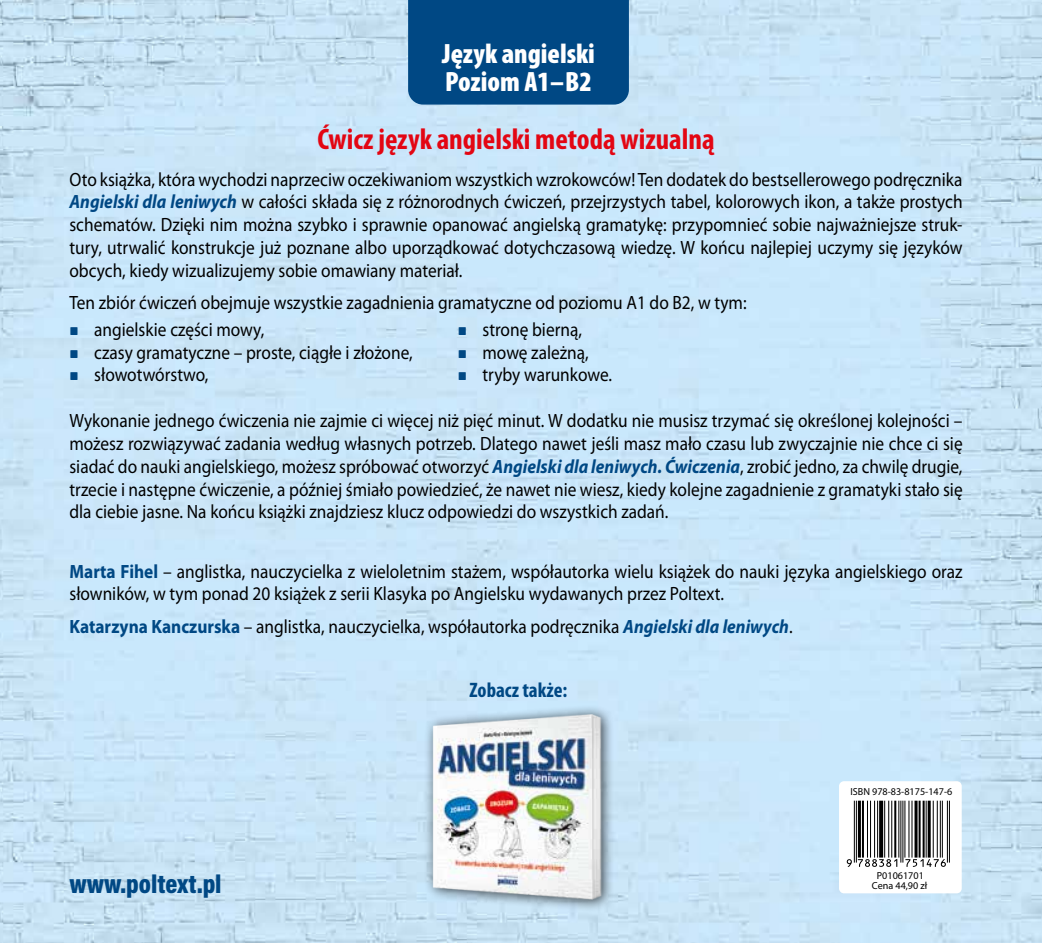
<style>
.page{position:relative;width:1042px;height:943px;background:#fff}
.page>*{position:absolute;margin:0;border:0;box-sizing:border-box;transform-origin:0 0}
.t1{font:700 condensed 29.75px "Myriad Pro";color:#e30613}
.t2{font:900 condensed 28px/28px "Myriad Pro";color:#fff}
.t3{font:900 26.25px "Acumin Pro Cond";color:#004884}
.t4{font:700 condensed 21px "Myriad Pro";color:#004884}
.t5{font:19.25px/22.8px "Myriad Pro";color:#000;text-align:justify;scale:.9 1}
.t6{font:10.33px/10.8px "Myriad Pro";color:#000;text-align:center}
.s1{font-weight:700;font-style:italic;color:#004884}
.s2{font-family:"Aglet Slab";font-size:15.75px;color:#004884}
.s3{font-weight:700;color:#004884}
</style>
<div class="page">
<img style="left:0;top:0;width:1042px;height:943px">
<div style="left:408px;top:0;width:221px;height:105px;background:#004884"></div>
<svg style="left:839px;top:781px;width:122px;height:112px"></svg>
<hr style="left:949px;top:800px;width:1px;height:62px;background:#000">
<hr style="left:947px;top:800px;width:1px;height:62px;background:#000">
<hr style="left:942px;top:800px;width:1px;height:57px;background:#000">
<hr style="left:940px;top:800px;width:1px;height:57px;background:#000">
<hr style="left:937px;top:800px;width:1px;height:57px;background:#000">
<hr style="left:933px;top:800px;width:1px;height:57px;background:#000">
<hr style="left:927px;top:800px;width:3px;height:57px;background:#000">
<hr style="left:925px;top:800px;width:1px;height:57px;background:#000">
<hr style="left:922px;top:800px;width:2px;height:57px;background:#000">
<hr style="left:918px;top:800px;width:2px;height:57px;background:#000">
<hr style="left:914px;top:800px;width:3px;height:57px;background:#000">
<hr style="left:911px;top:800px;width:1px;height:57px;background:#000">
<hr style="left:908px;top:800px;width:1px;height:57px;background:#000">
<hr style="left:904px;top:800px;width:1px;height:57px;background:#000">
<hr style="left:902px;top:800px;width:1px;height:62px;background:#000">
<hr style="left:900px;top:800px;width:1px;height:62px;background:#000">
<hr style="left:898px;top:800px;width:1px;height:57px;background:#000">
<hr style="left:894px;top:800px;width:2px;height:57px;background:#000">
<hr style="left:891px;top:800px;width:1px;height:57px;background:#000">
<hr style="left:888px;top:800px;width:1px;height:57px;background:#000">
<hr style="left:884px;top:800px;width:1px;height:57px;background:#000">
<svg style="left:879px;top:800px;width:4px;height:57px"></svg>
<hr style="left:877px;top:800px;width:1px;height:57px;background:#000">
<hr style="left:874px;top:800px;width:1px;height:57px;background:#000">
<hr style="left:870px;top:800px;width:1px;height:57px;background:#000">
<hr style="left:867px;top:800px;width:1px;height:57px;background:#000">
<hr style="left:862px;top:800px;width:2px;height:57px;background:#000">
<hr style="left:858px;top:800px;width:3px;height:57px;background:#000">
<hr style="left:856px;top:800px;width:1px;height:62px;background:#000">
<hr style="left:854px;top:800px;width:1px;height:62px;background:#000">
<svg style="left:847px;top:859px;width:99px;height:7px"></svg>
<img style="left:407px;top:698px;width:222px;height:217px">
<h2 class="t2" style="left:442px;top:39px;width:154px">Język angielski<br>Poziom A1–B2</h2>
<h1 class="t1" style="left:317px;top:120px;width:399px">Ćwicz język angielski metodą wizualną</h1>
<p class="t5" style="left:69px;top:167px;width:994px">Oto książka, która wychodzi naprzeciw oczekiwaniom wszystkich wzrokowców! Ten dodatek do bestsellerowego podręcznika <span class="s1">Angielski dla leniwych</span> w całości składa się z różnorodnych ćwiczeń, przejrzystych tabel, kolorowych ikon, a także prostych schematów. Dzięki nim można szybko i sprawnie opanować angielską gramatykę: przypomnieć sobie najważniejsze struk&shy;tury, utrwalić konstrukcje już poznane albo uporządkować dotychczasową wiedzę. W końcu najlepiej uczymy się języków obcych, kiedy wizualizujemy sobie omawiany materiał.</p>
<p class="t5" style="left:69px;top:291px;width:754px">Ten zbiór ćwiczeń obejmuje wszystkie zagadnienia gramatyczne od poziomu A1 do B2, w tym:</p>
<p class="t5" style="left:69px;top:318px;width:218px"><span class="s2">■</span> angielskie części mowy,</p>
<p class="t5" style="left:69px;top:340px;width:383px"><span class="s2">■</span> czasy gramatyczne – proste, ciągłe i złożone,</p>
<p class="t5" style="left:69px;top:363px;width:156px"><span class="s2">■</span> słowotwórstwo,</p>
<p class="t5" style="left:458px;top:318px;width:140px"><span class="s2">■</span> stronę bierną,</p>
<p class="t5" style="left:458px;top:340px;width:147px"><span class="s2">■</span> mowę zależną,</p>
<p class="t5" style="left:458px;top:363px;width:173px"><span class="s2">■</span> tryby warunkowe.</p>
<p class="t5" style="left:69px;top:409px;width:994px">Wykonanie jednego ćwiczenia nie zajmie ci więcej niż pięć minut. W dodatku nie musisz trzymać się określonej kolejności – możesz rozwiązywać zadania według własnych potrzeb. Dlatego nawet jeśli masz mało czasu lub zwyczajnie nie chce ci się siadać do nauki angielskiego, możesz spróbować otworzyć <span class="s1">Angielski dla leniwych. Ćwiczenia</span>, zrobić jedno, za chwilę drugie, trzecie i następne ćwiczenie, a później śmiało powiedzieć, że nawet nie wiesz, kiedy kolejne zagadnienie z gramatyki stało się dla ciebie jasne. Na końcu książki znajdziesz klucz odpowiedzi do wszystkich zadań.</p>
<p class="t5" style="left:69px;top:559px;width:994px"><span class="s3">Marta Fihel</span> – anglistka, nauczycielka z wieloletnim stażem, współautorka wielu książek do nauki języka angielskiego oraz słowników, w tym ponad 20 książek z serii Klasyka po Angielsku wydawanych przez Poltext.</p>
<p class="t5" style="left:69px;top:615px;width:805px"><span class="s3">Katarzyna Kanczurska</span> – anglistka, nauczycielka, współautorka podręcznika <span class="s1">Angielski dla leniwych</span>.</p>
<h3 class="t3" style="left:69px;top:867px;width:154px">www.poltext.pl</h3>
<p class="t4" style="left:469px;top:676px;width:99px">Zobacz także:</p>
<p class="t6" style="left:850px;top:785px;width:103px">ISBN 978-83-8175-147-6</p>
<p class="t6" style="left:872px;top:869px;width:57px">P01061701<br>Cena 44,90 zł</p>
</div>
